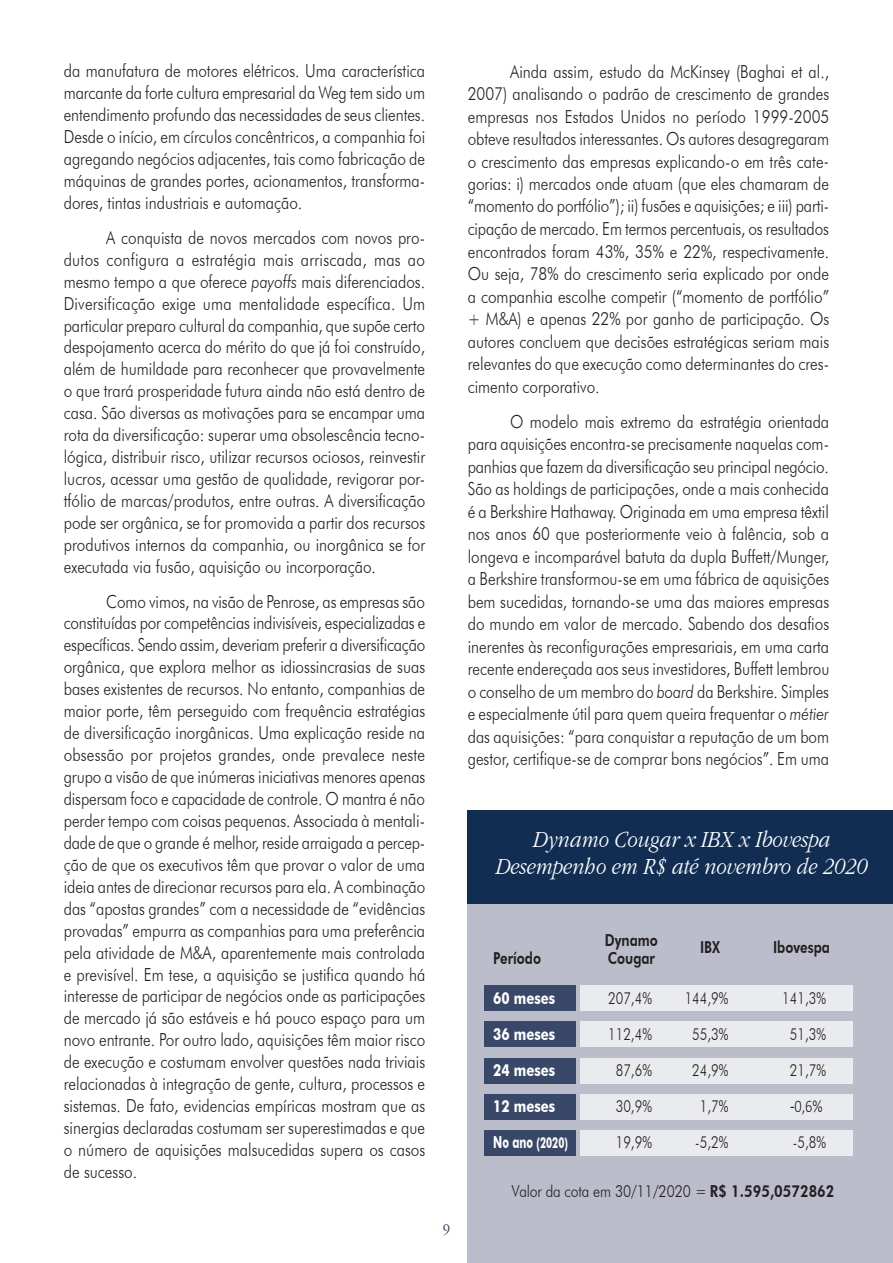
<style>
.page{position:relative;width:893px;height:1263px;background:#fff}
.page>*{position:absolute;margin:0;border:0;box-sizing:border-box;transform-origin:0 0}
.t1{font:italic 24px/27px "Gatineau";color:#fff;text-align:center;scale:.85 1}
.t2{font:300 18px/21.9px "Futura BT";color:#231f20;text-align:justify;scale:.85 1}
.t3{font:300 18px "Calibri";color:#231f20;scale:.8 1}
.t4{font:300 16.5px "Futura BT";color:#231f20;scale:.8 1}
.t5{font:300 16.5px "Futura BT";color:#231f20;scale:.85 1}
.t6{font:800 16.5px "Futura BT";color:#231f20;scale:.8 1}
.t7{font:700 16.5px/36px "Futura BT";color:#fff;text-align:justify;scale:.8 1}
.t8{font:700 15px "Futura BT";color:#fff;scale:.65 1}
.t9{font:15px "Gatineau Plain";color:#112d52;scale:.9 1}
.s1{font-style:italic}
.s2{font-size:16.5px}
.s3{font-weight:800}
.s4{font-weight:400}
</style>
<div class="page">
<div style="left:468px;top:895px;width:425px;height:368px;background:#bbbdca"></div>
<div style="left:468px;top:810px;width:425px;height:94px;background:#112d52"></div>
<div style="left:581px;top:985px;width:272px;height:26px;background:#eaebef"></div>
<div style="left:581px;top:1021px;width:272px;height:26px;background:#eaebef"></div>
<div style="left:581px;top:1057px;width:272px;height:26px;background:#eaebef"></div>
<div style="left:581px;top:1094px;width:272px;height:26px;background:#eaebef"></div>
<div style="left:581px;top:1130px;width:272px;height:26px;background:#eaebef"></div>
<div style="left:484px;top:985px;width:92px;height:26px;background:#394768"></div>
<div style="left:484px;top:1021px;width:92px;height:26px;background:#394768"></div>
<div style="left:484px;top:1057px;width:92px;height:26px;background:#394768"></div>
<div style="left:484px;top:1094px;width:92px;height:26px;background:#394768"></div>
<div style="left:484px;top:1130px;width:92px;height:26px;background:#394768"></div>
<p class="t2" style="left:64px;top:60px;width:427px">da manufatura de motores elétricos. Uma característica marcante da forte cultura empresarial da Weg tem sido um entendimento profundo das necessidades de seus clientes.<br>Desde o início, em círculos concêntricos, a companhia foi agregando negócios adjacentes, tais como fabricação de máquinas de grandes portes, acionamentos, transforma&shy;dores, tintas industriais e automação.</p>
<p class="t2" style="left:64px;top:226px;width:427px;text-indent:43px">A conquista de novos mercados com novos pro&shy;dutos configura a estratégia mais arriscada, mas ao mesmo tempo a que oferece <span class="s1">payoffs</span> mais diferenciados.<br>Diversificação exige uma mentalidade específica. Um particular preparo cultural da companhia, que supõe certo despojamento acerca do mérito do que já foi construído, além de humildade para reconhecer que provavelmente o que trará prosperidade futura ainda não está dentro de casa. São diversas as motivações para se encampar uma rota da diversificação: superar uma obsolescência tecno&shy;lógica, distribuir risco, utilizar recursos ociosos, reinvestir lucros, acessar uma gestão de qualidade, revigorar por&shy;tfólio de marcas/produtos, entre outras. A diversificação pode ser orgânica, se for promovida a partir dos recursos produtivos internos da companhia, ou inorgânica se for executada via fusão, aquisição ou incorporação.</p>
<p class="t2" style="left:64px;top:590px;width:427px;text-indent:43px">Como vimos, na visão de Penrose, as empresas são constituídas por competências indivisíveis, especializadas e específicas. Sendo assim, deveriam preferir a diversificação orgânica, que explora melhor as idiossincrasias de suas bases existentes de recursos. No entanto, companhias de maior porte, têm perseguido com frequência estratégias de diversificação inorgânicas. Uma explicação reside na obsessão por projetos grandes, onde prevalece neste grupo a visão de que inúmeras iniciativas menores apenas dispersam foco e capacidade de controle. O mantra é não perder tempo com coisas pequenas. Associada à mentali&shy;dade de que o grande é melhor, reside arraigada a percep&shy;ção de que os executivos têm que provar o valor de uma ideia antes de direcionar recursos para ela. A combinação das “apostas grandes” com a necessidade de “evidências provadas” empurra as companhias para uma preferência pela atividade de M&amp;A, aparentemente mais controlada e previsível. Em tese, a aquisição se justifica quando há interesse de participar de negócios onde as participações de mercado já são estáveis e há pouco espaço para um novo entrante. Por outro lado, aquisições têm maior risco de execução e costumam envolver questões nada triviais relacionadas à integração de gente, cultura, processos e sistemas. De fato, evidencias empíricas mostram que as sinergias declaradas costumam ser superestimadas e que o número de aquisições malsucedidas supera os casos de sucesso.</p>
<p class="t9" style="left:443px;top:1221px;width:9px">9</p>
<p class="t2" style="left:468px;top:60px;width:427px;line-height:22.5px;text-indent:43px">Ainda assim, estudo da McKinsey (Baghai et al., 2007) analisando o padrão de crescimento de grandes empresas nos Estados Unidos no período 1999-2005 obteve resultados interessantes. Os autores desagregaram o crescimento das empresas explicando-o em três cate&shy;gorias: i) mercados onde atuam (que eles chamaram de “momento do portfólio”); ii) fusões e aquisições; e iii) parti&shy;cipação de mercado. Em termos percentuais, os resultados encontrados foram 43%, 35% e 22%, respectivamente.<br>Ou seja, 78% do crescimento seria explicado por onde a companhia escolhe competir (“momento de portfólio” + M&amp;A) e apenas 22% por ganho de participação. Os autores concluem que decisões estratégicas seriam mais relevantes do que execução como determinantes do cres&shy;cimento corporativo.</p>
<p class="t2" style="left:468px;top:410px;width:427px;line-height:22.5px;text-indent:43px">O modelo mais extremo da estratégia orientada para aquisições encontra-se precisamente naquelas com&shy;panhias que fazem da diversificação seu principal negócio.<br>São as holdings de participações, onde a mais conhecida é a Berkshire Hathaway. Originada em uma empresa têxtil nos anos 60 que posteriormente veio à falência, sob a longeva e incomparável batuta da dupla Buffett/Munger, a Berkshire transformou-se em uma fábrica de aquisições bem sucedidas, tornando-se uma das maiores empresas do mundo em valor de mercado. Sabendo dos desafios inerentes às reconfigurações empresariais, em uma carta recente endereçada aos seus investidores, Buffett lembrou o conselho de um membro do <span class="s1">board</span> da Berkshire. Simples e especialmente útil para quem queira frequentar o <span class="s1">métier </span>das aquisições: “para conquistar a reputação de um bom gestor, certifique-se de comprar bons negócios”. Em uma</p>
<h1 class="t1" style="left:494px;top:826px;width:439px">Dynamo Cougar x IBX x Ibovespa<br>Desempenho em R$ até novembro de 2020</h1>
<p class="t6" style="left:605px;top:930px;width:68px">Dynamo</p>
<p class="t6" style="left:700px;top:937px;width:27px">IBX</p>
<p class="t6" style="left:773px;top:937px;width:73px">Ibovespa</p>
<p class="t6" style="left:493px;top:948px;width:61px">Período</p>
<p class="t6" style="left:608px;top:948px;width:61px">Cougar</p>
<p class="t7" style="left:493px;top:980px;width:79px">60 meses 36 meses 24 meses 12 meses</p>
<p class="t8" style="left:493px;top:1133px;width:117px"><span class="s2">No ano</span> (2020)</p>
<p class="t5" style="left:512px;top:1181px;width:381px">Valor da cota em 30/11/2020 = <span class="s3">R$ 1.595,0572862</span></p>
<p class="t4" style="left:608px;top:988px;width:56px">207,4%</p>
<p class="t4" style="left:685px;top:988px;width:56px">144,9%</p>
<p class="t4" style="left:782px;top:988px;width:56px">141,3%</p>
<p class="t4" style="left:608px;top:1024px;width:56px">112,4%</p>
<p class="t4" style="left:692px;top:1024px;width:47px">55,3%</p>
<p class="t4" style="left:790px;top:1024px;width:47px">51,3%</p>
<p class="t4" style="left:616px;top:1060px;width:47px">87,6%</p>
<p class="t4" style="left:692px;top:1060px;width:47px">24,9%</p>
<p class="t4" style="left:790px;top:1060px;width:47px">21,7%</p>
<p class="t4" style="left:616px;top:1096px;width:47px">30,9%</p>
<p class="t4" style="left:700px;top:1096px;width:37px">1,7%</p>
<p class="t3" style="left:790px;top:1094px;width:42px"><span class="s4">-</span>0,6%</p>
<p class="t4" style="left:616px;top:1132px;width:47px">19,9%</p>
<p class="t4" style="left:695px;top:1132px;width:43px">-5,2%</p>
<p class="t4" style="left:793px;top:1132px;width:43px">-5,8%</p>
</div>
